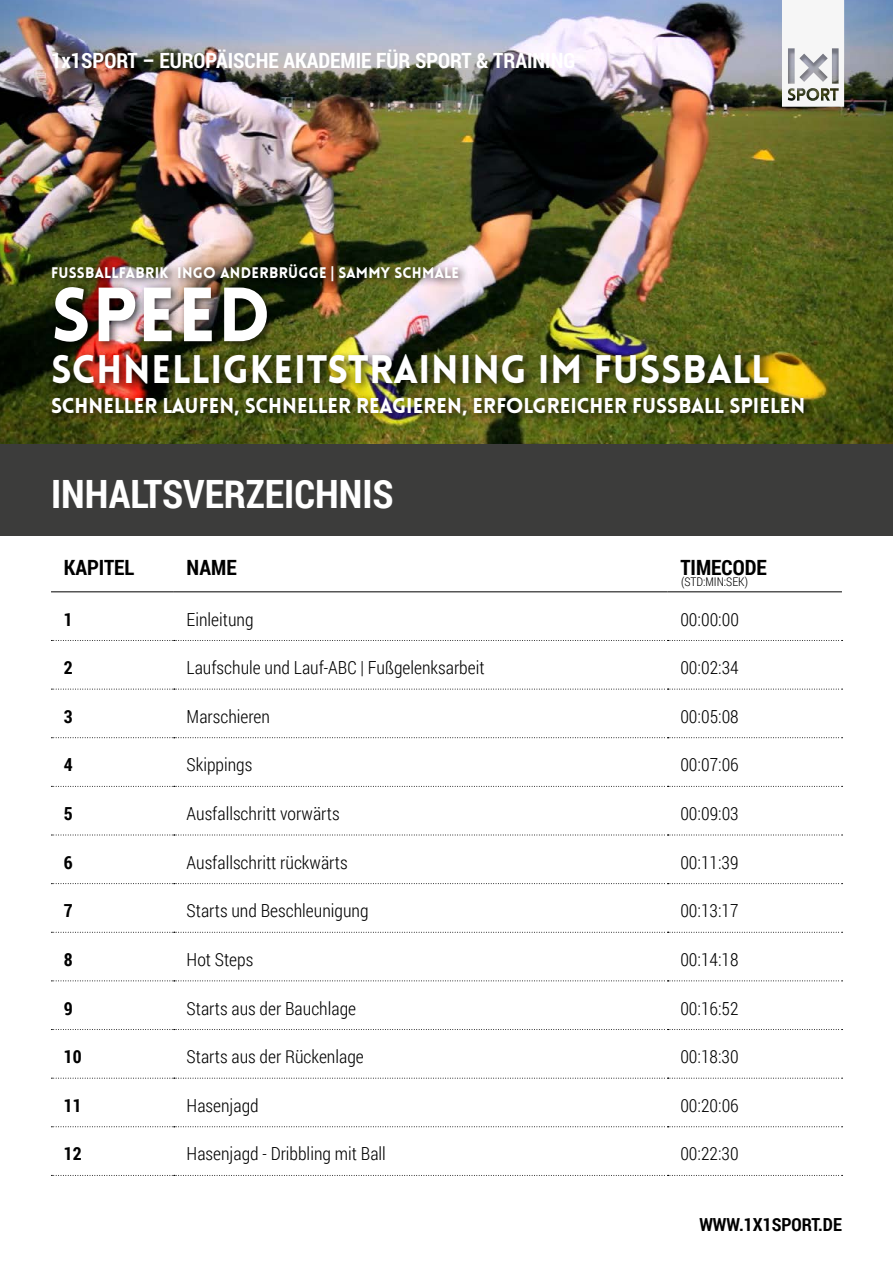
<style>
.page{position:relative;width:893px;height:1263px;background:#fff}
.page>*{position:absolute;margin:0;border:0;box-sizing:border-box;transform-origin:0 0}
.t1{font:900 75px "Lovelo";letter-spacing:.03em;color:#fff}
.t2{font:900 39px "Lovelo";letter-spacing:.015em;color:#fff}
.t3{font:700 39px "Roboto Condensed";color:#fff}
.t4{font:900 21px "Lovelo";color:#fff}
.t5{font:700 21px "Roboto Condensed";color:#fff}
.t6{font:700 21px "Roboto Condensed";color:#000}
.t7{font:300 18px "Roboto Condensed";color:#000}
.t8{font:700 18px "Roboto Condensed";color:#000}
.t9{font:900 15px "Lovelo";letter-spacing:.015em;color:#fff}
.t10{font:300 12px "Roboto Condensed";color:#000}
.s1{font-family:"Helvetica Neue LT Std";font-weight:700}
</style>
<div class="page">
<img style="left:0;top:0;width:893px;height:444px">
<div style="left:47px;top:260px;width:768px;height:166px;background:#000;opacity:.75"></div>
<svg style="left:51px;top:640px;width:792px;height:1px"></svg>
<svg style="left:51px;top:689px;width:792px;height:1px"></svg>
<svg style="left:51px;top:737px;width:792px;height:1px"></svg>
<svg style="left:51px;top:786px;width:792px;height:1px"></svg>
<svg style="left:51px;top:835px;width:792px;height:1px"></svg>
<svg style="left:51px;top:883px;width:792px;height:1px"></svg>
<svg style="left:51px;top:932px;width:792px;height:1px"></svg>
<svg style="left:51px;top:980px;width:792px;height:1px"></svg>
<svg style="left:51px;top:1029px;width:792px;height:1px"></svg>
<svg style="left:51px;top:1078px;width:792px;height:1px"></svg>
<svg style="left:51px;top:1126px;width:792px;height:1px"></svg>
<svg style="left:51px;top:1175px;width:792px;height:1px"></svg>
<hr style="left:51px;top:591px;width:123px;height:1px;background:#000">
<hr style="left:174px;top:591px;width:494px;height:1px;background:#000">
<hr style="left:668px;top:591px;width:174px;height:1px;background:#000">
<div style="left:0;top:444px;width:893px;height:92px;background:#3c3c3b"></div>
<img style="left:778px;top:8px;width:74px;height:108px">
<svg style="left:782px;top:0;width:62px;height:107px"></svg>
<p class="t5" style="left:51px;top:46px;width:526px">1x1SPORT – EUROPÄISCHE AKADEMIE FÜR SPORT &amp; TRAINING</p>
<p class="t9" style="left:51px;top:264px;width:409px">FUSSBALLFABRIK INGO ANDERBRÜGGE <span class="s1">|</span> SAMMY SCHMALE</p>
<h1 class="t1" style="left:51px;top:268px;width:221px">SPEED</h1>
<h2 class="t2" style="left:51px;top:345px;width:721px">SCHNELLIGKEITSTRAINING IM FUSSBALL</h2>
<p class="t4" style="left:51px;top:393px;width:756px">SCHNELLER LAUFEN, SCHNELLER REAGIEREN, ERFOLGREICHER FUSSBALL SPIELEN</p>
<h2 class="t3" style="left:51px;top:466px;width:344px">INHALTSVERZEICHNIS</h2>
<p class="t6" style="left:64px;top:553px;width:72px">KAPITEL</p>
<p class="t6" style="left:187px;top:553px;width:52px">NAME</p>
<p class="t6" style="left:680px;top:553px;width:88px">TIMECODE</p>
<p class="t8" style="left:64px;top:606px;width:10px">1</p>
<p class="t7" style="left:187px;top:607px;width:68px">Einleitung</p>
<p class="t7" style="left:680px;top:607px;width:60px">00:00:00</p>
<p class="t8" style="left:64px;top:655px;width:10px">2</p>
<p class="t7" style="left:187px;top:655px;width:299px">Laufschule und Lauf-ABC | Fußgelenksarbeit</p>
<p class="t7" style="left:680px;top:655px;width:60px">00:02:34</p>
<p class="t8" style="left:64px;top:704px;width:10px">3</p>
<p class="t7" style="left:187px;top:704px;width:85px">Marschieren</p>
<p class="t7" style="left:680px;top:704px;width:60px">00:05:08</p>
<p class="t8" style="left:64px;top:752px;width:10px">4</p>
<p class="t7" style="left:187px;top:753px;width:67px">Skippings</p>
<p class="t7" style="left:680px;top:753px;width:60px">00:07:06</p>
<p class="t8" style="left:64px;top:801px;width:10px">5</p>
<p class="t7" style="left:187px;top:801px;width:155px">Ausfallschritt vorwärts</p>
<p class="t7" style="left:680px;top:801px;width:60px">00:09:03</p>
<p class="t8" style="left:64px;top:850px;width:10px">6</p>
<p class="t7" style="left:187px;top:850px;width:162px">Ausfallschritt rückwärts</p>
<p class="t7" style="left:680px;top:850px;width:60px">00:11:39</p>
<p class="t8" style="left:64px;top:898px;width:10px">7</p>
<p class="t7" style="left:187px;top:898px;width:183px">Starts und Beschleunigung</p>
<p class="t7" style="left:680px;top:898px;width:60px">00:13:17</p>
<p class="t8" style="left:64px;top:947px;width:10px">8</p>
<p class="t7" style="left:187px;top:947px;width:68px">Hot Steps</p>
<p class="t7" style="left:680px;top:947px;width:60px">00:14:18</p>
<p class="t8" style="left:64px;top:995px;width:10px">9</p>
<p class="t7" style="left:187px;top:996px;width:171px">Starts aus der Bauchlage</p>
<p class="t7" style="left:680px;top:996px;width:60px">00:16:52</p>
<p class="t8" style="left:64px;top:1044px;width:19px">10</p>
<p class="t7" style="left:187px;top:1044px;width:179px">Starts aus der Rückenlage</p>
<p class="t7" style="left:680px;top:1044px;width:60px">00:18:30</p>
<p class="t8" style="left:64px;top:1093px;width:19px">11</p>
<p class="t7" style="left:187px;top:1093px;width:74px">Hasenjagd</p>
<p class="t7" style="left:680px;top:1093px;width:60px">00:20:06</p>
<p class="t8" style="left:64px;top:1141px;width:19px">12</p>
<p class="t7" style="left:187px;top:1141px;width:201px">Hasenjagd - Dribbling mit Ball</p>
<p class="t7" style="left:680px;top:1141px;width:60px">00:22:30</p>
<p class="t10" style="left:681px;top:574px;width:68px">(STD:MIN:SEK)</p>
<p class="t8" style="left:699px;top:1212px;width:144px">WWW.1X1SPORT.DE</p>
</div>
